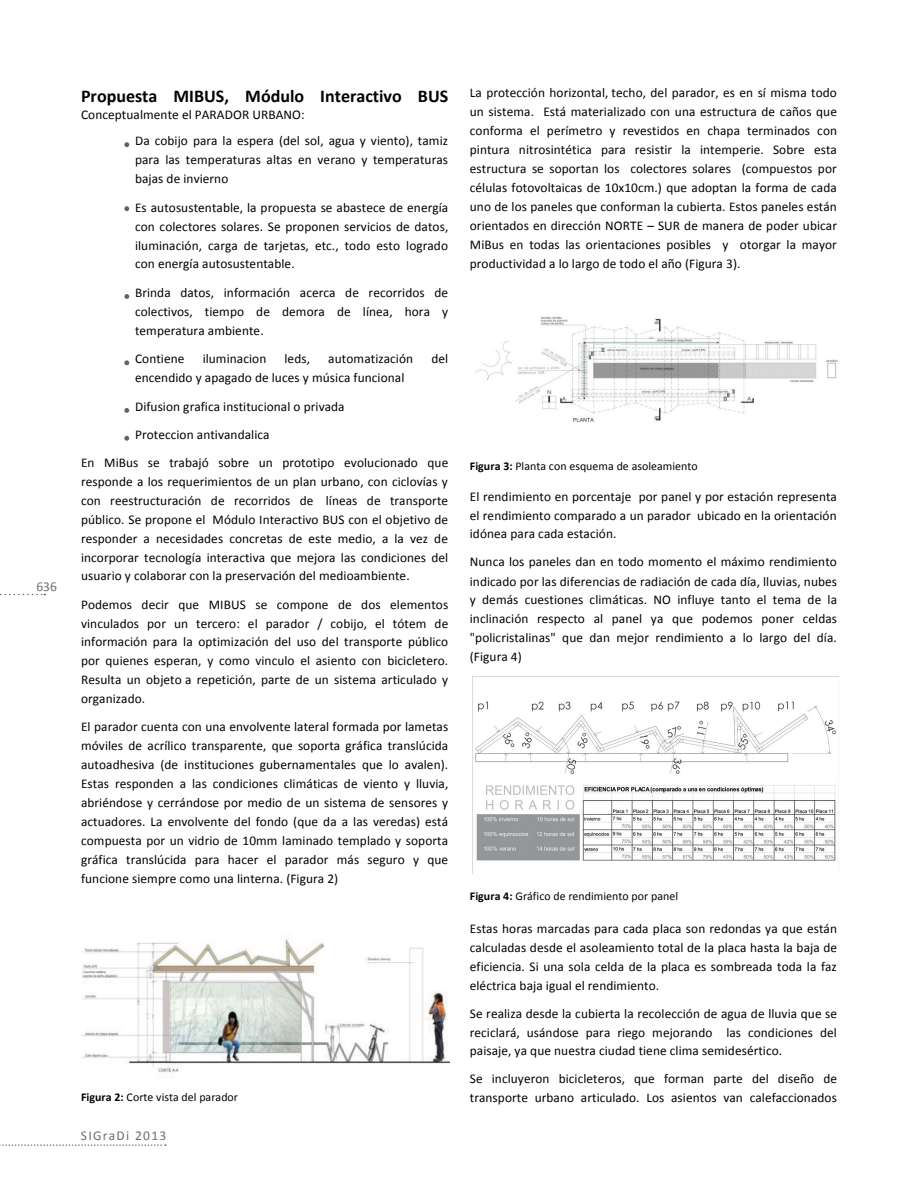
<style>
.page{position:relative;width:918px;height:1188px;background:#fff}
.page>*{position:absolute;margin:0;border:0;box-sizing:border-box;transform-origin:0 0}
.t1{font:700 18px "Calibri";color:#010203}
.t2{font:13.5px "Calibri";letter-spacing:.1em;color:#6d6f71}
.t3{font:13.35px/18.9px "Calibri";letter-spacing:.005em;color:#010203;text-align:justify}
.t4{font:11.85px "Calibri";letter-spacing:.005em;color:#010203}
.s1{font-weight:700}
</style>
<div class="page">
<svg style="left:0;top:1144px;width:166px;height:2px"></svg>
<svg style="left:0;top:594px;width:45px;height:1px"></svg>
<img style="left:81px;top:937px;width:368px;height:136px">
<img style="left:475px;top:316px;width:363px;height:106px">
<img style="left:472px;top:676px;width:367px;height:198px">
<svg style="left:124px;top:142px;width:5px;height:5px"></svg>
<svg style="left:124px;top:206px;width:5px;height:5px"></svg>
<svg style="left:124px;top:294px;width:5px;height:5px"></svg>
<svg style="left:124px;top:360px;width:5px;height:5px"></svg>
<svg style="left:124px;top:408px;width:5px;height:5px"></svg>
<svg style="left:124px;top:436px;width:5px;height:5px"></svg>
<p class="t2" style="left:36px;top:578px;width:22px">636</p>
<p class="t1" style="left:81px;top:84px;width:369px">Propuesta MIBUS, Módulo Interactivo BUS</p>
<p class="t3" style="left:135px;top:102px;width:315px;line-height:26px;text-indent:-54px">Conceptualmente el PARADOR URBANO:<br>Da cobijo para la espera (del sol, agua y viento), tamiz</p>
<p class="t3" style="left:135px;top:151px;width:315px">para las temperaturas altas en verano y temperaturas bajas de invierno</p>
<p class="t3" style="left:135px;top:198px;width:315px">Es autosustentable, la propuesta se abastece de energía con colectores solares. Se proponen servicios de datos, iluminación, carga de tarjetas, etc., todo esto logrado con energía autosustentable.</p>
<p class="t3" style="left:135px;top:283px;width:315px">Brinda datos, información acerca de recorridos de colectivos, tiempo de demora de línea, hora y temperatura ambiente.</p>
<p class="t3" style="left:135px;top:349px;width:51px">Contiene</p>
<p class="t3" style="left:203px;top:349px;width:65px">iluminacion</p>
<p class="t3" style="left:285px;top:349px;width:27px">leds,</p>
<p class="t3" style="left:328px;top:349px;width:86px">automatización</p>
<p class="t3" style="left:431px;top:349px;width:18px">del</p>
<p class="t3" style="left:135px;top:368px;width:271px">encendido y apagado de luces y música funcional</p>
<p class="t3" style="left:135px;top:397px;width:211px">Difusion grafica institucional o privada</p>
<p class="t3" style="left:135px;top:425px;width:136px">Proteccion antivandalica</p>
<p class="t3" style="left:81px;top:453px;width:369px">En MiBus se trabajó sobre un prototipo evolucionado que</p>
<p class="t3" style="left:81px;top:472px;width:369px">responde a los requerimientos de un plan urbano, con ciclovías y con reestructuración de recorridos de líneas de transporte público. Se propone el Módulo Interactivo BUS con el objetivo de responder a necesidades concretas de este medio, a la vez de incorporar tecnología interactiva que mejora las condiciones del usuario y colaborar con la preservación del medioambiente.</p>
<p class="t3" style="left:81px;top:595px;width:369px">Podemos decir que MIBUS se compone de dos elementos vinculados por un tercero: el parador / cobijo, el tótem de información para la optimización del uso del transporte público por quienes esperan, y como vinculo el asiento con bicicletero.<br>Resulta un objeto a repetición, parte de un sistema articulado y organizado.</p>
<p class="t3" style="left:81px;top:717px;width:369px">El parador cuenta con una envolvente lateral formada por lametas móviles de acrílico transparente, que soporta gráfica translúcida autoadhesiva (de instituciones gubernamentales que lo avalen).<br>Estas responden a las condiciones climáticas de viento y lluvia, abriéndose y cerrándose por medio de un sistema de sensores y actuadores. La envolvente del fondo (que da a las veredas) está compuesta por un vidrio de 10mm laminado templado y soporta gráfica translúcida para hacer el parador más seguro y que funcione siempre como una linterna. (Figura 2)</p>
<p class="t4" style="left:81px;top:1090px;width:159px"><span class="s1">Figura 2:</span> Corte vista del parador</p>
<p class="t2" style="left:81px;top:1127px;width:87px">SIGraDi 2013</p>
<p class="t3" style="left:470px;top:84px;width:369px">La protección horizontal, techo, del parador, es en sí misma todo un sistema. Está materializado con una estructura de caños que conforma el perímetro y revestidos en chapa terminados con pintura nitrosintética para resistir la intemperie. Sobre esta estructura se soportan los colectores solares (compuestos por células fotovoltaicas de 10x10cm.) que adoptan la forma de cada uno de los paneles que conforman la cubierta. Estos paneles están orientados en dirección NORTE – SUR de manera de poder ubicar MiBus en todas las orientaciones posibles y otorgar la mayor productividad a lo largo de todo el año (Figura 3).</p>
<p class="t4" style="left:470px;top:459px;width:229px"><span class="s1">Figura 3:</span> Planta con esquema de asoleamiento</p>
<p class="t3" style="left:470px;top:487px;width:369px">El rendimiento en porcentaje por panel y por estación representa el rendimiento comparado a un parador ubicado en la orientación idónea para cada estación.</p>
<p class="t3" style="left:470px;top:553px;width:369px">Nunca los paneles dan en todo momento el máximo rendimiento indicado por las diferencias de radiación de cada día, lluvias, nubes y demás cuestiones climáticas. NO influye tanto el tema de la inclinación respecto al panel ya que podemos poner celdas "policristalinas" que dan mejor rendimiento a lo largo del día. (Figura 4)</p>
<p class="t4" style="left:470px;top:889px;width:210px"><span class="s1">Figura 4:</span> Gráfico de rendimiento por panel</p>
<p class="t3" style="left:470px;top:919px;width:369px">Estas horas marcadas para cada placa son redondas ya que están calculadas desde el asoleamiento total de la placa hasta la baja de eficiencia. Si una sola celda de la placa es sombreada toda la faz eléctrica baja igual el rendimiento.</p>
<p class="t3" style="left:470px;top:1004px;width:369px">Se realiza desde la cubierta la recolección de agua de lluvia que se reciclará, usándose para riego mejorando las condiciones del paisaje, ya que nuestra ciudad tiene clima semidesértico.</p>
<p class="t3" style="left:470px;top:1069px;width:369px">Se incluyeron bicicleteros, que forman parte del diseño de transporte urbano articulado. Los asientos van calefaccionados</p>
</div>
